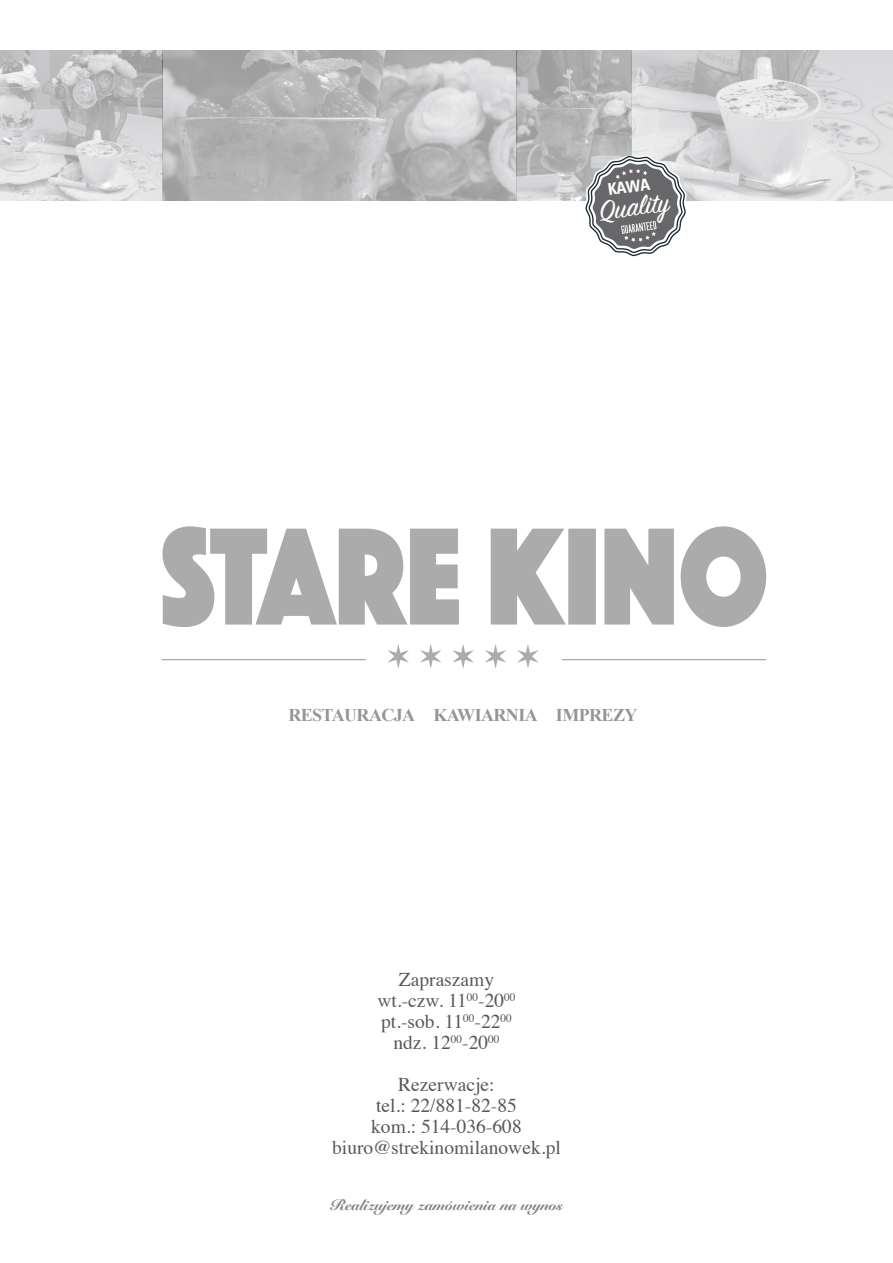
<style>
.page{position:relative;width:893px;height:1263px;background:#fff}
.page>*{position:absolute;margin:0;border:0;box-sizing:border-box;transform-origin:0 0}
.t1{font:30px "Sign Painter House Script";color:#fff}
.t2{font:19.5px/21px "Times";color:#57585a;text-align:center}
.t3{font:700 18px "Times New Roman";letter-spacing:-.03em;color:#939598}
.t4{font:16.2px "Zurich Cn EU Bold";color:#fff}
.t5{font:900 15px "Snell Roundhand";color:#808285}
</style>
<div class="page">
<hr style="left:161px;top:659px;width:205px;height:1px;background:#231f20">
<hr style="left:562px;top:659px;width:204px;height:1px;background:#231f20">
<svg style="left:162px;top:526px;width:604px;height:101px;fill:#ababac"></svg>
<svg style="left:388px;top:644px;width:150px;height:24px"></svg>
<img style="left:0;top:50px;width:893px;height:151px">
<svg style="left:584px;top:154px;width:104px;height:103px"></svg>
<p class="t4" style="left:606px;top:180px;width:44px;rotate:-8deg">KAWA</p>
<h1 class="t1" style="left:597px;top:193px;width:72px;rotate:-8deg">Quality</h1>
<p class="t3" style="left:288px;top:702px;width:351px">RESTAURACJA KAWIARNIA IMPREZY</p>
<p class="t2" style="left:377px;top:967px;width:140px">Zapraszamy wt.-czw. 11<sup>00</sup>-20<sup>00 </sup>pt.-sob. 11<sup>00</sup>-22<sup>00 </sup>ndz. 12<sup>00</sup>-20<sup>00</sup></p>
<p class="t2" style="left:332px;top:1072px;width:230px">Rezerwacje:<br>tel.: 22/881-82-85<br>kom.: 514-036-608 biuro@strekinomilanowek.pl</p>
<p class="t5" style="left:330px;top:1196px;width:234px">Realizujemy zamówienia na wynos</p>
</div>
